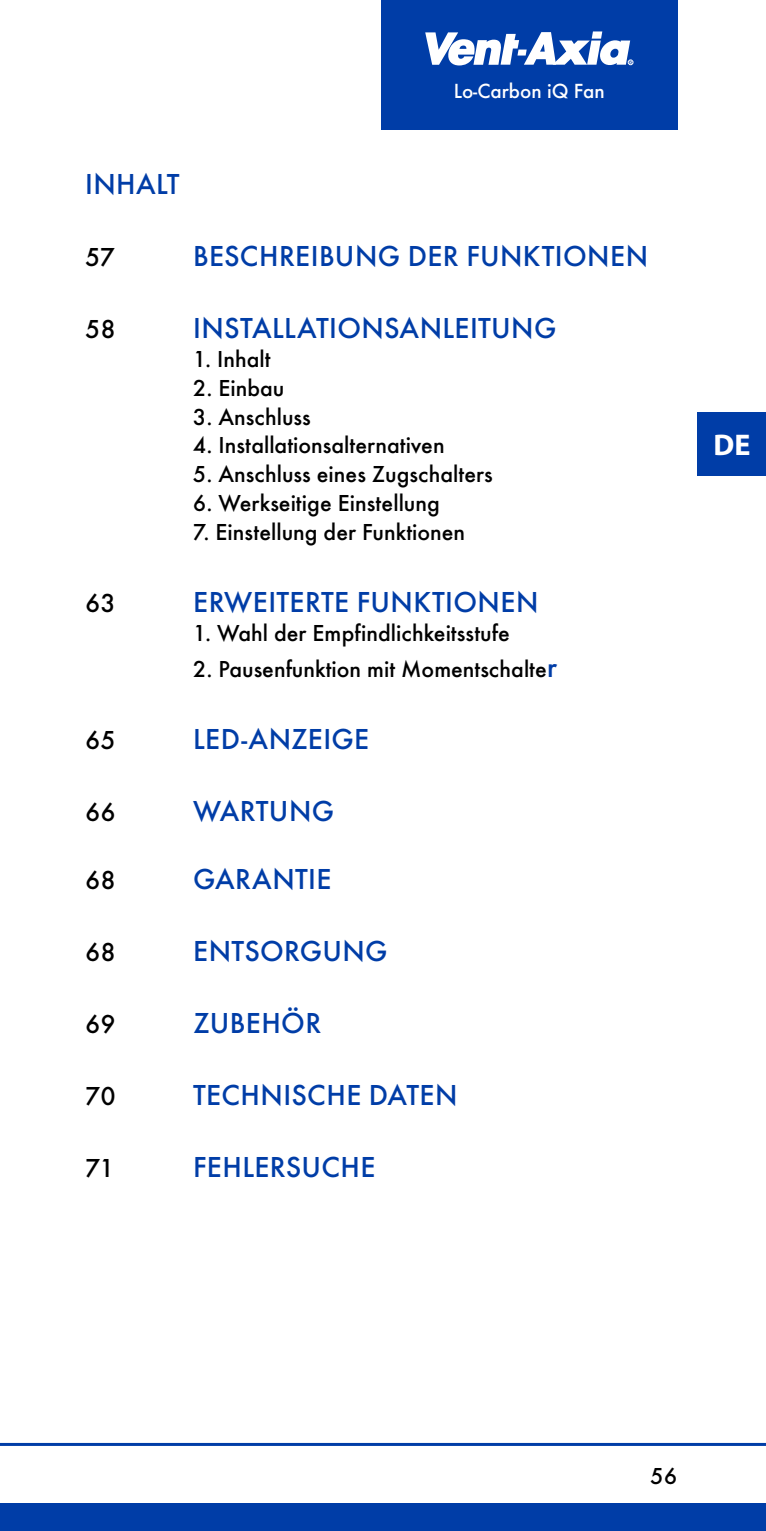
<style>
.page{position:relative;width:766px;height:1531px;background:#fff}
.page>*{position:absolute;margin:0;border:0;box-sizing:border-box;transform-origin:0 0}
.t1{font:500 30px "Futura T";letter-spacing:.01em;color:#003da7}
.t2{font:700 30px "Myriad Pro";color:#fff}
.t3{font:500 27px "Futura T";color:#000}
.t4{font:500 24px "Futura T";color:#000}
.t5{font:500 21.3px "Futura T";color:#fff}
.s1{font-size:30px;color:#003da7}
</style>
<div class="page">
<div style="left:0;top:1503px;width:765px;height:28px;background:#003da7"></div>
<hr style="left:0;top:1443px;width:765px;height:3px;background:#003da7">
<div style="left:381px;top:0;width:296px;height:130px;background:#003da7"></div>
<svg style="left:425px;top:31px;width:208px;height:35px"></svg>
<div style="left:697px;top:412px;width:68px;height:64px;background:#003da7"></div>
<p class="t1" style="left:85px;top:167px;width:96px">INHALT</p>
<p class="t5" style="left:453px;top:79px;width:153px">Lo-Carbon iQ Fan</p>
<p class="t3" style="left:85px;top:241px;width:31px">57</p>
<p class="t1" style="left:193px;top:239px;width:456px">BESCHREIBUNG DER FUNKTIONEN</p>
<p class="t3" style="left:85px;top:313px;width:32px">58</p>
<p class="t1" style="left:193px;top:311px;width:365px">INSTALLATIONSANLEITUNG</p>
<p class="t4" style="left:193px;top:345px;width:79px">1. Inhalt</p>
<p class="t4" style="left:193px;top:374px;width:93px">2. Einbau</p>
<p class="t4" style="left:193px;top:402px;width:120px">3. Anschluss</p>
<p class="t4" style="left:193px;top:431px;width:253px">4. Installationsalternativen</p>
<p class="t4" style="left:193px;top:460px;width:301px">5. Anschluss eines Zugschalters</p>
<p class="t4" style="left:193px;top:489px;width:248px">6. Werkseitige Einstellung</p>
<p class="t4" style="left:193px;top:518px;width:274px">7. Einstellung der Funktionen</p>
<p class="t3" style="left:85px;top:587px;width:32px">63</p>
<p class="t1" style="left:193px;top:584px;width:347px">ERWEITERTE FUNKTIONEN</p>
<p class="t4" style="left:193px;top:618px;width:319px">1. Wahl der Empfindlichkeitsstufe</p>
<p class="t4" style="left:193px;top:654px;width:365px">2. Pausenfunktion mit Momentschalte<span class="s1">r</span></p>
<p class="t3" style="left:85px;top:724px;width:32px">65</p>
<p class="t1" style="left:193px;top:721px;width:177px">LED-ANZEIGE</p>
<p class="t3" style="left:85px;top:796px;width:32px">66</p>
<p class="t1" style="left:193px;top:793px;width:142px">WARTUNG</p>
<p class="t3" style="left:85px;top:864px;width:32px">68</p>
<p class="t1" style="left:193px;top:861px;width:140px">GARANTIE</p>
<p class="t3" style="left:85px;top:936px;width:32px">68</p>
<p class="t1" style="left:193px;top:933px;width:196px">ENTSORGUNG</p>
<p class="t3" style="left:85px;top:1008px;width:32px">69</p>
<p class="t1" style="left:193px;top:1005px;width:130px">ZUBEHÖR</p>
<p class="t3" style="left:85px;top:1080px;width:32px">70</p>
<p class="t1" style="left:193px;top:1077px;width:266px">TECHNISCHE DATEN</p>
<p class="t3" style="left:85px;top:1152px;width:31px">71</p>
<p class="t1" style="left:193px;top:1149px;width:184px">FEHLERSUCHE</p>
<p class="t2" style="left:713px;top:426px;width:38px">DE</p>
<p class="t4" style="left:650px;top:1462px;width:29px">56</p>
</div>
